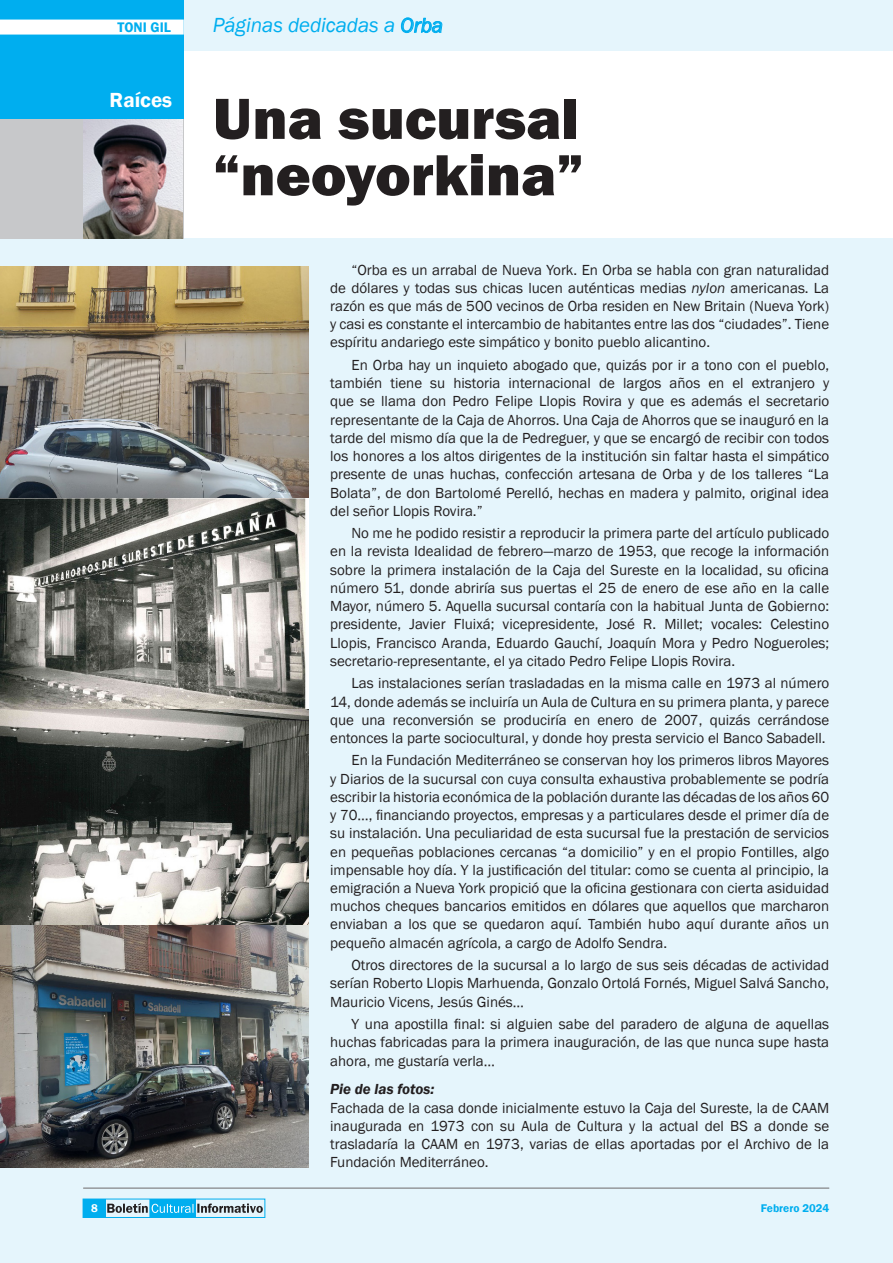
<style>
.page{position:relative;width:893px;height:1263px;background:#fff}
.page>*{position:absolute;margin:0;border:0;box-sizing:border-box;transform-origin:0 0}
.t1{font:800 60px/56.4px "Franklin Gothic";color:#231f20}
.t2{font:italic 21px "Franklin Gothic";letter-spacing:-.005em;color:#00aeef}
.t3{font:600 21px "Franklin Gothic";color:#fff}
.t4{font:15px/18.3px "Franklin Gothic";color:#231f20;text-align:justify}
.t5{font:italic 600 15px "Franklin Gothic";color:#231f20}
.t6{font:600 14.25px "Franklin Gothic";color:#00aeef}
.t7{font:600 11.55px "Franklin Gothic";color:#00aeef}
.t8{font:600 11.55px "Franklin Gothic";color:#fff}
.s1{font-style:italic}
</style>
<div class="page">
<div style="left:0;top:238px;width:893px;height:1025px;background:#e5f5fc"></div>
<div style="left:149px;top:1199px;width:47px;height:18px;background:#00aeef"></div>
<svg style="left:107px;top:1203px;width:156px;height:10px"></svg>
<div style="left:83px;top:1199px;width:23px;height:18px;background:#00aeef"></div>
<div style="left:83px;top:1199px;width:182px;height:18px;border:1px solid #00aeef"></div>
<hr style="left:83px;top:1188px;width:746px;height:1px;background:#939598">
<div style="left:0;top:0;width:893px;height:51px;background:#e5f5fc"></div>
<img style="left:0;top:267px;width:309px;height:900px">
<div style="left:0;top:0;width:184px;height:119px;background:#00aeef"></div>
<div style="left:0;top:119px;width:184px;height:119px;background:#c7c8ca"></div>
<div style="left:0;top:20px;width:184px;height:15px;background:#fff"></div>
<img style="left:83px;top:119px;width:100px;height:119px">
<p class="t6" style="left:118px;top:18px;width:55px">TONI GIL</p>
<h2 class="t3" style="left:110px;top:87px;width:64px">Raíces</h2>
<h2 class="t2" style="left:213px;top:12px;width:232px">Páginas dedicadas a Orba</h2>
<h1 class="t1" style="left:213px;top:90px;width:372px">Una sucursal “neoyorkina”</h1>
<p class="t4" style="left:330px;top:261px;width:501px;text-indent:21px">“Orba es un arrabal de Nueva York. En Orba se habla con gran naturalidad de dólares y todas sus chicas lucen auténticas medias <span class="s1">nylon</span> americanas. La razón es que más de 500 vecinos de Orba residen en New Britain (Nueva York) y casi es constante el intercambio de habitantes entre las dos “ciudades”. Tiene espíritu andariego este simpático y bonito pueblo alicantino.</p>
<p class="t4" style="left:330px;top:356px;width:501px;text-indent:21px">En Orba hay un inquieto abogado que, quizás por ir a tono con el pueblo, también tiene su historia internacional de largos años en el extranjero y que se llama don Pedro Felipe Llopis Rovira y que es además el secretario representante de la Caja de Ahorros. Una Caja de Ahorros que se inauguró en la tarde del mismo día que la de Pedreguer, y que se encargó de recibir con todos los honores a los altos dirigentes de la institución sin faltar hasta el simpático presente de unas huchas, confección artesana de Orba y de los talleres “La Bolata”, de don Bartolomé Perelló, hechas en madera y palmito, original idea del señor Llopis Rovira.”</p>
<p class="t4" style="left:330px;top:524px;width:501px;text-indent:21px">No me he podido resistir a reproducir la primera parte del artículo publicado en la revista Idealidad de febrero—marzo de 1953, que recoge la información sobre la primera instalación de la Caja del Sureste en la localidad, su oficina número 51, donde abriría sus puertas el 25 de enero de ese año en la calle Mayor, número 5. Aquella sucursal contaría con la habitual Junta de Gobierno: presidente, Javier Fluixá; vicepresidente, José R. Millet; vocales: Celestino Llopis, Francisco Aranda, Eduardo Gauchí, Joaquín Mora y Pedro Nogueroles; secretario-representante, el ya citado Pedro Felipe Llopis Rovira.</p>
<p class="t4" style="left:330px;top:674px;width:501px;text-indent:21px">Las instalaciones serían trasladadas en la misma calle en 1973 al número 14, donde además se incluiría un Aula de Cultura en su primera planta, y parece que una reconversión se produciría en enero de 2007, quizás cerrándose entonces la parte sociocultural, y donde hoy presta servicio el Banco Sabadell.</p>
<p class="t4" style="left:330px;top:752px;width:501px;text-indent:21px">En la Fundación Mediterráneo se conservan hoy los primeros libros Mayores y Diarios de la sucursal con cuya consulta exhaustiva probablemente se podría escribir la historia económica de la población durante las décadas de los años 60 y 70…, financiando proyectos, empresas y a particulares desde el primer día de su instalación. Una peculiaridad de esta sucursal fue la prestación de servicios en pequeñas poblaciones cercanas “a domicilio” y en el propio Fontilles, algo impensable hoy día. Y la justificación del titular: como se cuenta al principio, la emigración a Nueva York propició que la oficina gestionara con cierta asiduidad muchos cheques bancarios emitidos en dólares que aquellos que marcharon enviaban a los que se quedaron aquí. También hubo aquí durante años un pequeño almacén agrícola, a cargo de Adolfo Sendra.</p>
<p class="t4" style="left:330px;top:956px;width:500px;text-indent:21px">Otros directores de la sucursal a lo largo de sus seis décadas de actividad serían Roberto Llopis Marhuenda, Gonzalo Ortolá Fornés, Miguel Salvá Sancho, Mauricio Vicens, Jesús Ginés…</p>
<p class="t4" style="left:330px;top:1015px;width:500px;text-indent:21px">Y una apostilla final: si alguien sabe del paradero de alguna de aquellas huchas fabricadas para la primera inauguración, de las que nunca supe hasta ahora, me gustaría verla…</p>
<p class="t5" style="left:330px;top:1080px;width:106px">Pie de las fotos:</p>
<p class="t4" style="left:330px;top:1099px;width:501px">Fachada de la casa donde inicialmente estuvo la Caja del Sureste, la de CAAM inaugurada en 1973 con su Aula de Cultura y la actual del BS a donde se trasladaría la CAAM en 1973, varias de ellas aportadas por el Archivo de la Fundación Mediterráneo.</p>
<p class="t8" style="left:91px;top:1201px;width:8px">8</p>
<p class="t7" style="left:761px;top:1201px;width:70px">Febrero 2024</p>
</div>
